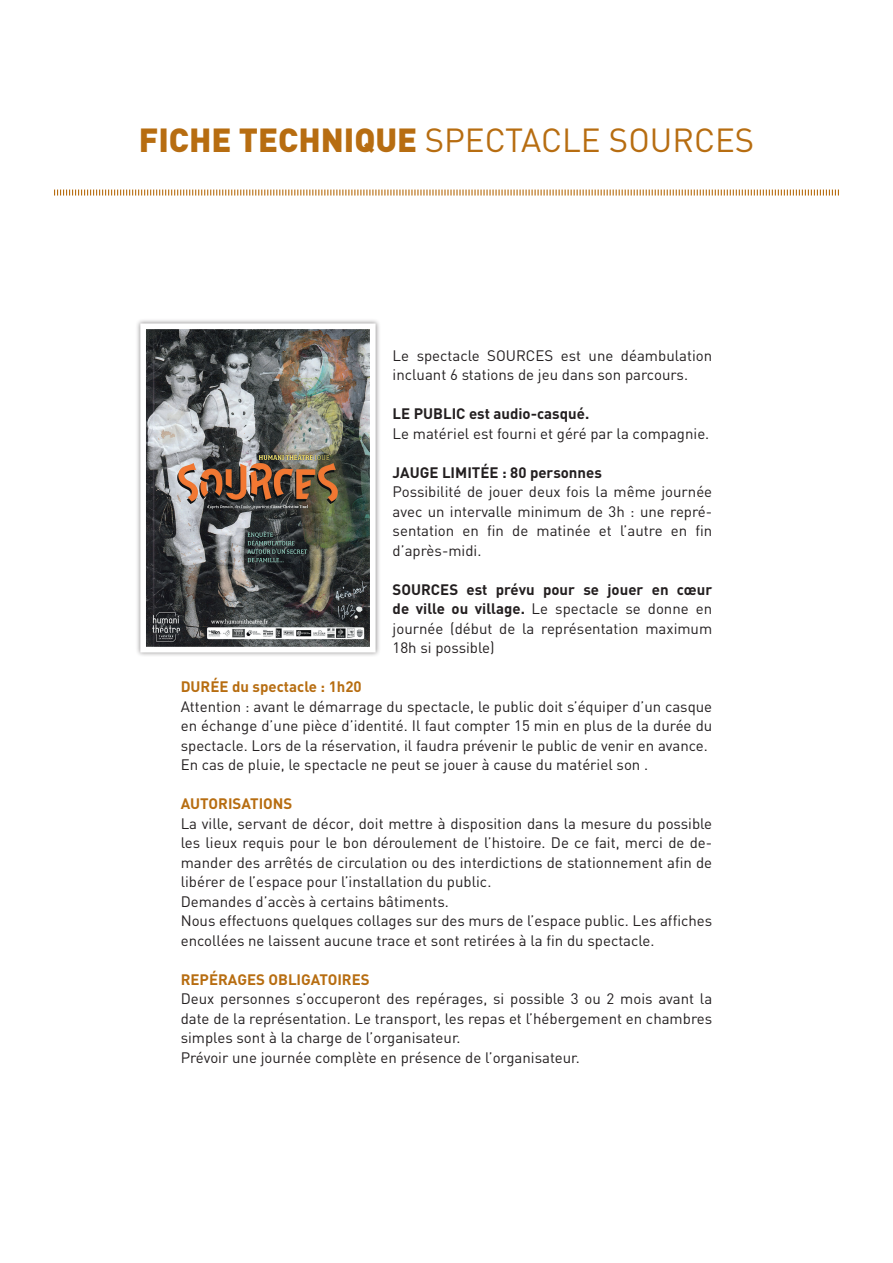
<style>
.page{position:relative;width:893px;height:1263px;background:#fff}
.page>*{position:absolute;margin:0;border:0;box-sizing:border-box;transform-origin:0 0}
.t1{font:33px "DIN";color:#b76d11}
.t2{font:15px/19.5px "DIN";color:#231f20}
.t3{font:700 15px "DIN";color:#b76d11}
.t4{font:700 15px "DIN";color:#231f20}
.s1{font-weight:900}
.s2{font-weight:700}
</style>
<div class="page">
<svg style="left:54px;top:189px;width:785px;height:7px"></svg>
<div style="left:135px;top:318px;width:246px;height:339px;background:#231f20;opacity:.5"></div>
<img style="left:147px;top:330px;width:222px;height:315px">
<div style="left:140px;top:323px;width:236px;height:329px;border:6px solid #fff"></div>
<h1 class="t1" style="left:139px;top:119px;width:617px"><span class="s1">FICHE TECHNIQUE</span> SPECTACLE SOURCES</h1>
<p class="t2" style="left:393px;top:345px;width:321px">Le spectacle SOURCES est une déambulation incluant 6 stations de jeu dans son parcours.</p>
<p class="t4" style="left:393px;top:404px;width:198px">LE PUBLIC est audio-casqué.</p>
<p class="t2" style="left:393px;top:423px;width:318px">Le matériel est fourni et géré par la compagnie.</p>
<p class="t4" style="left:393px;top:463px;width:211px">JAUGE LIMITÉE : 80 personnes</p>
<p class="t2" style="left:393px;top:482px;width:321px;text-align:justify">Possibilité de jouer deux fois la même journée avec un intervalle minimum de 3h : une repré&shy;sentation en fin de matinée et l’autre en fin d’après-midi.</p>
<p class="t2" style="left:393px;top:579px;width:321px;text-align:justify"><span class="s2">SOURCES est prévu pour se jouer en cœur de ville ou village.</span> Le spectacle se donne en journée (début de la représentation maximum 18h si possible)</p>
<p class="t3" style="left:181px;top:677px;width:182px">DURÉE du spectacle : 1h20</p>
<p class="t2" style="left:181px;top:696px;width:533px">Attention : avant le démarrage du spectacle, le public doit s’équiper d’un casque en échange d’une pièce d’identité. Il faut compter 15 min en plus de la durée du spectacle. Lors de la réservation, il faudra prévenir le public de venir en avance.<br>En cas de pluie, le spectacle ne peut se jouer à cause du matériel son .</p>
<p class="t3" style="left:181px;top:794px;width:113px">AUTORISATIONS</p>
<p class="t2" style="left:181px;top:813px;width:533px">La ville, servant de décor, doit mettre à disposition dans la mesure du possible les lieux requis pour le bon déroulement de l’histoire. De ce fait, merci de de&shy;mander des arrêtés de circulation ou des interdictions de stationnement afin de libérer de l’espace pour l’installation du public.<br>Demandes d’accès à certains bâtiments.<br>Nous effectuons quelques collages sur des murs de l’espace public. Les affiches encollées ne laissent aucune trace et sont retirées à la fin du spectacle.</p>
<p class="t3" style="left:181px;top:970px;width:190px">REPÉRAGES OBLIGATOIRES</p>
<p class="t2" style="left:181px;top:989px;width:533px">Deux personnes s’occuperont des repérages, si possible 3 ou 2 mois avant la date de la représentation. Le transport, les repas et l’hébergement en chambres simples sont à la charge de l’organisateur.<br>Prévoir une journée complète en présence de l’organisateur.</p>
</div>
